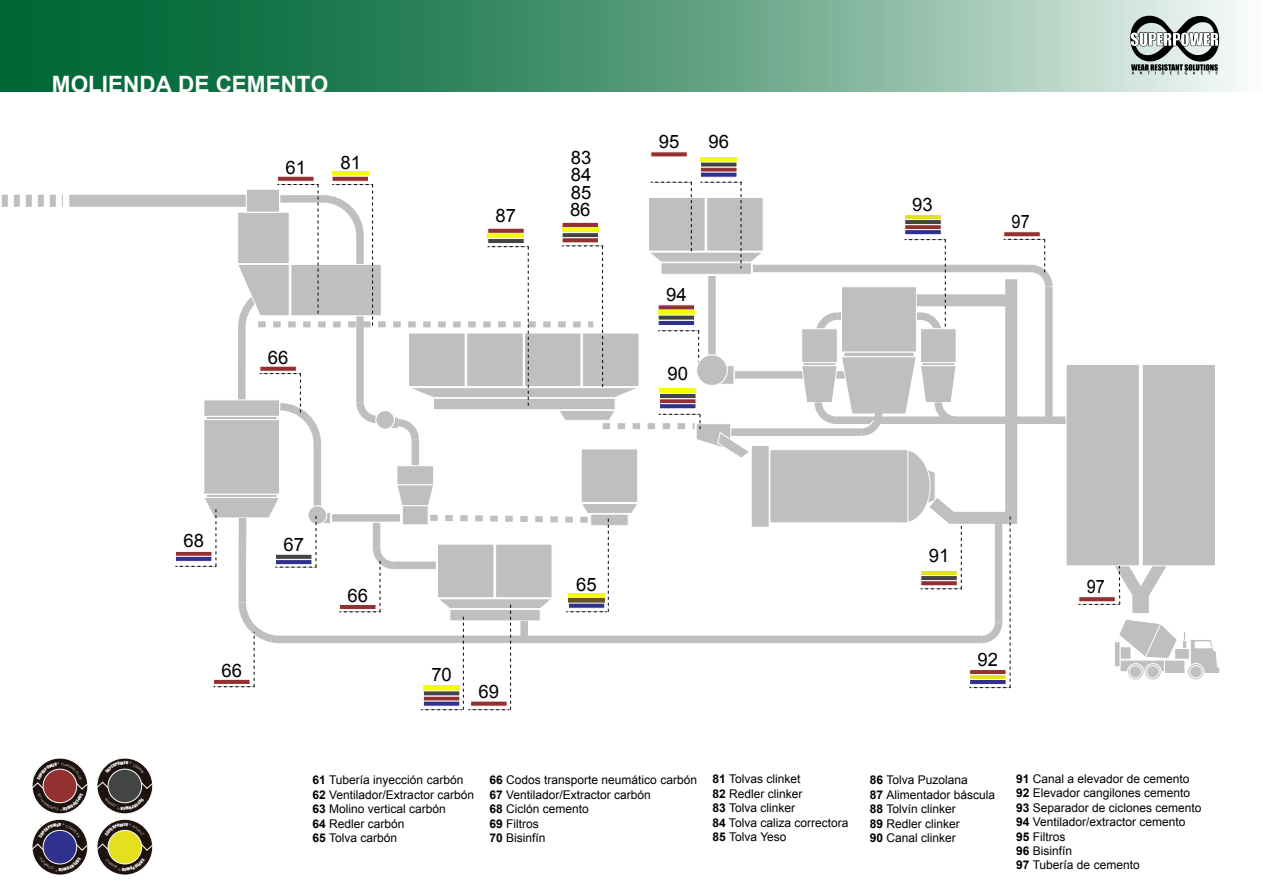
<style>
.page{position:relative;width:1263px;height:893px;background:#fff}
.page>*{position:absolute;margin:0;border:0;box-sizing:border-box;transform-origin:0 0}
.t1{font:700 22.5px "Arial";color:#fff}
.t2{font:18.45px "Arial";color:#000}
.t3{font:18.45px "Arial";color:#000;scale:.88 1}
.t4{font:12px/14.4px "Arial";color:#000}
.t5{font:3.9px "Impact";color:#fff;scale:1.15 1}
.s1{font-weight:700}
</style>
<div class="page">
<div style="left:735px;top:371px;width:117px;height:8px;background:#bfbfbf"></div>
<div style="left:836px;top:416px;width:246px;height:8px;background:#bfbfbf"></div>
<svg style="left:2px;top:195px;width:61px;height:12px"></svg>
<div style="left:69px;top:195px;width:177px;height:12px;background:#bfbfbf"></div>
<div style="left:204px;top:400px;width:76px;height:17px;background:#bfbfbf;border:1px solid #fff"></div>
<div style="left:204px;top:419px;width:76px;height:75px;background:#bfbfbf;border:1px solid #fff"></div>
<svg style="left:206px;top:416px;width:28px;height:4px"></svg>
<svg style="left:206px;top:494px;width:71px;height:3px"></svg>
<div style="left:238px;top:518px;width:8px;height:84px;background:#bfbfbf"></div>
<div style="left:397px;top:466px;width:37px;height:19px;background:#bfbfbf;border:1px solid #fff"></div>
<div style="left:314px;top:442px;width:7px;height:68px;background:#bfbfbf"></div>
<div style="left:319px;top:512px;width:12px;height:12px;background:#bfbfbf"></div>
<div style="left:319px;top:512px;width:12px;height:12px;border:1px solid #fff"></div>
<div style="left:308px;top:506px;width:19px;height:18px;background:#bfbfbf;border-radius:50%"></div>
<div style="left:307px;top:505px;width:20px;height:20px;border:1px solid #fff;border-radius:50%"></div>
<div style="left:332px;top:514px;width:68px;height:8px;background:#bfbfbf"></div>
<div style="left:412px;top:440px;width:7px;height:25px;background:#bfbfbf"></div>
<div style="left:581px;top:449px;width:57px;height:54px;background:#bfbfbf;border:1px solid #fff"></div>
<div style="left:278px;top:636px;width:703px;height:7px;background:#bfbfbf"></div>
<div style="left:751px;top:445px;width:18px;height:82px;background:#bfbfbf;border:1px solid #fff"></div>
<div style="left:770px;top:449px;width:138px;height:74px;background:#bfbfbf;border:1px solid #fff"></div>
<div style="left:731px;top:428px;width:130px;height:8px;background:#bfbfbf"></div>
<div style="left:753px;top:265px;width:278px;height:7px;background:#bfbfbf"></div>
<div style="left:1066px;top:364px;width:73px;height:202px;background:#bfbfbf;border:1px solid #fff"></div>
<div style="left:1142px;top:364px;width:73px;height:202px;background:#bfbfbf;border:1px solid #fff"></div>
<div style="left:1132px;top:590px;width:17px;height:23px;background:#bfbfbf"></div>
<svg style="left:1187px;top:663px;width:17px;height:17px"></svg>
<div style="left:1187px;top:663px;width:17px;height:17px;border:1px solid #fff;border-radius:50%"></div>
<svg style="left:1115px;top:642px;width:3px;height:25px"></svg>
<svg style="left:1127px;top:664px;width:17px;height:16px"></svg>
<div style="left:1127px;top:663px;width:17px;height:17px;border:1px solid #fff;border-radius:50%"></div>
<div style="left:1144px;top:663px;width:17px;height:17px;border:1px solid #fff;border-radius:50%"></div>
<div style="left:1147px;top:666px;width:12px;height:12px;background:#bfbfbf;border-radius:50%"></div>
<div style="left:1146px;top:665px;width:13px;height:13px;border:1px solid #fff;border-radius:50%"></div>
<div style="left:1129px;top:666px;width:12px;height:12px;background:#bfbfbf;border-radius:50%"></div>
<div style="left:1129px;top:665px;width:13px;height:13px;border:1px solid #fff;border-radius:50%"></div>
<div style="left:1190px;top:666px;width:12px;height:12px;background:#bfbfbf;border-radius:50%"></div>
<div style="left:1189px;top:665px;width:13px;height:13px;border:1px solid #fff;border-radius:50%"></div>
<svg style="left:1118px;top:620px;width:102px;height:54px"></svg>
<div style="left:1078px;top:596px;width:37px;height:6px;background:#f8f2f2"></div>
<svg style="left:1079px;top:517px;width:116px;height:91px"></svg>
<svg style="left:651px;top:152px;width:36px;height:5px"></svg>
<div style="left:700px;top:157px;width:37px;height:5px;background:#f3ff00"></div>
<svg style="left:701px;top:162px;width:36px;height:5px"></svg>
<svg style="left:701px;top:167px;width:36px;height:5px"></svg>
<svg style="left:701px;top:172px;width:36px;height:5px"></svg>
<svg style="left:1003px;top:231px;width:37px;height:6px"></svg>
<svg style="left:904px;top:215px;width:37px;height:4px"></svg>
<svg style="left:904px;top:220px;width:37px;height:4px"></svg>
<svg style="left:904px;top:224px;width:37px;height:5px"></svg>
<svg style="left:904px;top:229px;width:37px;height:6px"></svg>
<svg style="left:801px;top:239px;width:255px;height:449px"></svg>
<svg style="left:969px;top:679px;width:37px;height:6px"></svg>
<svg style="left:332px;top:172px;width:37px;height:4px"></svg>
<svg style="left:332px;top:176px;width:36px;height:6px"></svg>
<svg style="left:278px;top:176px;width:36px;height:6px"></svg>
<div style="left:213px;top:679px;width:37px;height:6px;background:#fbf8f8"></div>
<svg style="left:214px;top:595px;width:73px;height:92px"></svg>
<svg style="left:175px;top:497px;width:142px;height:71px"></svg>
<svg style="left:275px;top:554px;width:37px;height:5px"></svg>
<svg style="left:339px;top:484px;width:299px;height:226px"></svg>
<div style="left:568px;top:593px;width:37px;height:5px;background:#f3ff00"></div>
<div style="left:568px;top:598px;width:37px;height:5px;background:#685128"></div>
<svg style="left:568px;top:603px;width:37px;height:5px"></svg>
<svg style="left:234px;top:182px;width:530px;height:277px"></svg>
<svg style="left:32px;top:758px;width:56px;height:56px"></svg>
<svg style="left:32px;top:819px;width:56px;height:56px"></svg>
<div style="left:32px;top:819px;width:56px;height:56px;border:1px solid #fff;border-radius:50%"></div>
<svg style="left:77px;top:844px;width:11px;height:7px"></svg>
<svg style="left:32px;top:844px;width:11px;height:7px"></svg>
<div style="left:43px;top:830px;width:34px;height:34px;background:#30318c;border-radius:50%"></div>
<div style="left:43px;top:830px;width:34px;height:34px;border:1px solid #fff;border-radius:50%"></div>
<svg style="left:97px;top:758px;width:56px;height:56px"></svg>
<div style="left:97px;top:758px;width:56px;height:56px;border:1px solid #fff;border-radius:50%"></div>
<svg style="left:142px;top:782px;width:11px;height:7px"></svg>
<svg style="left:97px;top:782px;width:11px;height:7px"></svg>
<div style="left:108px;top:769px;width:34px;height:34px;background:#434444;border-radius:50%"></div>
<div style="left:108px;top:769px;width:34px;height:34px;border:1px solid #fff;border-radius:50%"></div>
<svg style="left:97px;top:819px;width:56px;height:56px"></svg>
<div style="left:97px;top:819px;width:56px;height:56px;border:1px solid #fff;border-radius:50%"></div>
<svg style="left:142px;top:844px;width:11px;height:7px"></svg>
<svg style="left:97px;top:844px;width:11px;height:7px"></svg>
<div style="left:108px;top:830px;width:34px;height:34px;background:#e5e01f;border-radius:50%"></div>
<div style="left:108px;top:830px;width:34px;height:34px;border:1px solid #fff;border-radius:50%"></div>
<svg style="left:0;top:0;width:1239px;height:92px;background:#569b7b"></svg>
<svg style="left:1130px;top:16px;width:89px;height:58px;background:#919895"></svg>
<svg style="left:32px;top:762px;width:56px;height:49px"></svg>
<svg style="left:39px;top:823px;width:41px;height:15px"></svg>
<svg style="left:39px;top:857px;width:42px;height:14px"></svg>
<svg style="left:105px;top:761px;width:39px;height:12px"></svg>
<svg style="left:105px;top:798px;width:39px;height:12px"></svg>
<svg style="left:105px;top:823px;width:39px;height:13px"></svg>
<svg style="left:105px;top:858px;width:40px;height:13px"></svg>
<h1 class="t1" style="left:52px;top:69px;width:278px">MOLIENDA DE CEMENTO</h1>
<h2 class="t2" style="left:285px;top:156px;width:22px">61</h2>
<h2 class="t2" style="left:341px;top:150px;width:22px">81</h2>
<h2 class="t2" style="left:268px;top:345px;width:22px">66</h2>
<h2 class="t2" style="left:183px;top:528px;width:22px">68</h2>
<h2 class="t2" style="left:283px;top:533px;width:22px">67</h2>
<h2 class="t2" style="left:222px;top:658px;width:22px">66</h2>
<h2 class="t2" style="left:347px;top:584px;width:22px">66</h2>
<h2 class="t2" style="left:496px;top:203px;width:22px">87</h2>
<h2 class="t2" style="left:571px;top:145px;width:22px">83</h2>
<h2 class="t2" style="left:571px;top:163px;width:22px">84</h2>
<h2 class="t2" style="left:571px;top:180px;width:22px">85</h2>
<h2 class="t2" style="left:570px;top:198px;width:22px">86</h2>
<h2 class="t2" style="left:659px;top:130px;width:22px">95</h2>
<h2 class="t2" style="left:708px;top:130px;width:22px">96</h2>
<h2 class="t2" style="left:666px;top:283px;width:22px">94</h2>
<h2 class="t2" style="left:667px;top:361px;width:22px">90</h2>
<h2 class="t2" style="left:431px;top:663px;width:22px">70</h2>
<h2 class="t2" style="left:478px;top:679px;width:22px">69</h2>
<h2 class="t2" style="left:576px;top:572px;width:22px">65</h2>
<h2 class="t2" style="left:912px;top:193px;width:22px">93</h2>
<h2 class="t3" style="left:1012px;top:210px;width:22px">97</h2>
<h2 class="t2" style="left:929px;top:543px;width:22px">91</h2>
<h2 class="t2" style="left:977px;top:647px;width:22px">92</h2>
<h2 class="t3" style="left:1087px;top:575px;width:22px">97</h2>
<p class="t5" style="left:123px;top:821px;width:3px">E</p>
<p class="t5" style="left:126px;top:872px;width:3px;rotate:180deg">E</p>
<p class="t4" style="left:313px;top:773px;width:163px"><span class="s1">61</span> Tubería inyección carbón<br><span class="s1">62</span> Ventilador/Extractor carbón<br><span class="s1">63</span> Molino vertical carbón<br><span class="s1">64</span> Redler carbón<br><span class="s1">65</span> Tolva carbón</p>
<p class="t4" style="left:489px;top:773px;width:209px"><span class="s1">66</span> Codos transporte neumático carbón<br><span class="s1">67</span> Ventilador/Extractor carbón<br><span class="s1">68</span> Ciclón cemento<br><span class="s1">69</span> Filtros<br><span class="s1">70</span> Bisinfín</p>
<p class="t4" style="left:712px;top:772px;width:137px"><span class="s1">81</span> Tolvas clinket<br><span class="s1">82</span> Redler clinker<br><span class="s1">83</span> Tolva clinker<br><span class="s1">84</span> Tolva caliza correctora<br><span class="s1">85</span> Tolva Yeso</p>
<p class="t4" style="left:870px;top:773px;width:127px"><span class="s1">86</span> Tolva Puzolana<br><span class="s1">87</span> Alimentador báscula<br><span class="s1">88</span> Tolvín clinker<br><span class="s1">89</span> Redler clinker<br><span class="s1">90</span> Canal clinker</p>
<p class="t4" style="left:1016px;top:772px;width:187px"><span class="s1">91</span> Canal a elevador de cemento<br><span class="s1">92</span> Elevador cangilones cemento<br><span class="s1">93</span> Separador de ciclones cemento<br><span class="s1">94</span> Ventilador/extractor cemento<br><span class="s1">95</span> Filtros<br><span class="s1">96</span> Bisinfín<br><span class="s1">97</span> Tubería de cemento</p>
</div>
